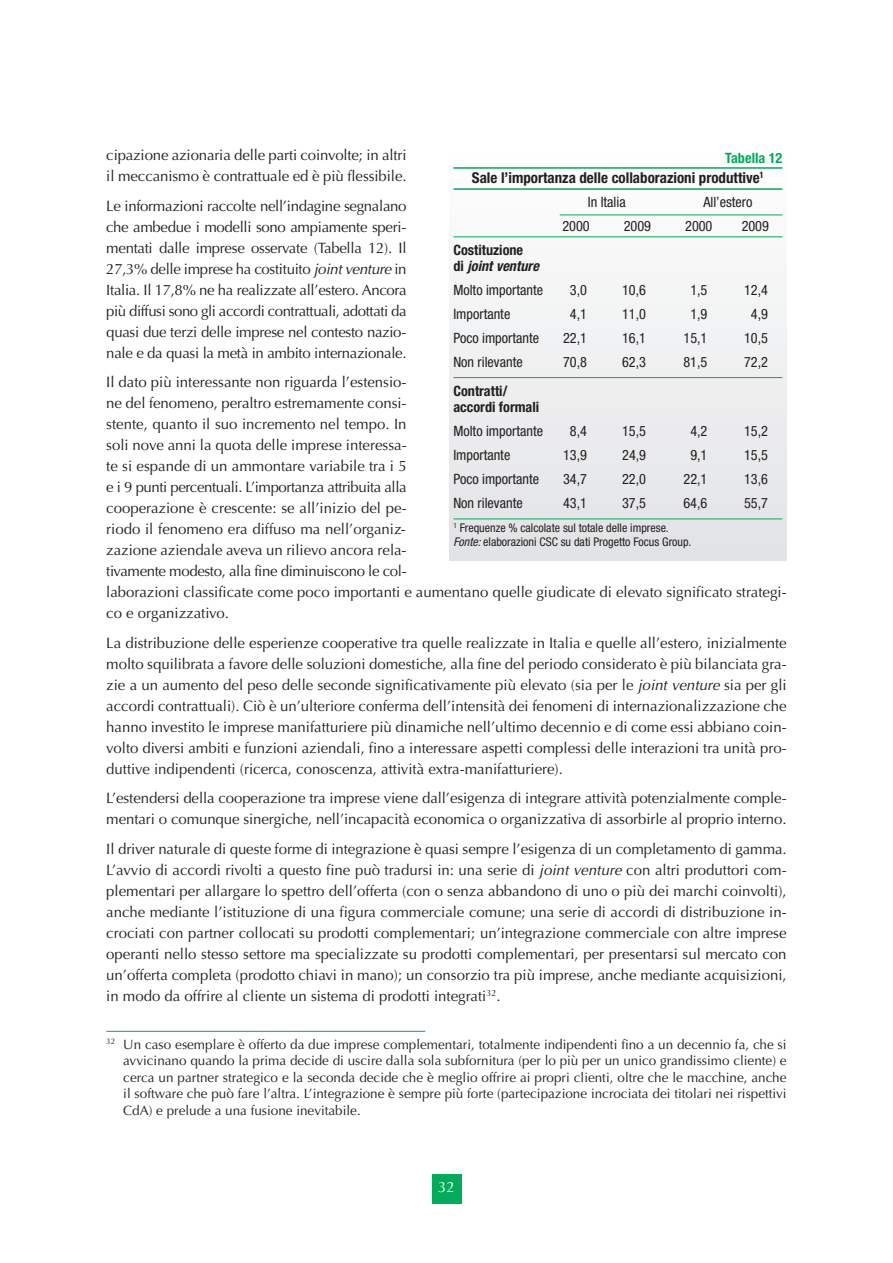
<style>
.page{position:relative;width:893px;height:1263px;background:#fff}
.page>*{position:absolute;margin:0;border:0;box-sizing:border-box;transform-origin:0 0}
.t1{font:15px/21px "Optima";color:#231f20}
.t2{font:700 condensed 15px "Helvetica Neue";color:#231f20}
.t3{font:15px "Optima";color:#fff}
.t4{font:condensed 14.25px "Helvetica Neue";color:#231f20}
.t5{font:700 condensed 14.25px/16.5px "Helvetica Neue";color:#231f20}
.t6{font:700 condensed 14.25px "Helvetica Neue";color:#00ac5a}
.t7{font:13.5px/16.5px "Optima";color:#231f20;text-align:justify}
.t8{font:condensed 12px/14.4px "Helvetica Neue";color:#231f20}
.s1{font-style:italic}
</style>
<div class="page">
<div style="left:432px;top:1174px;width:29px;height:29px;background:#00ac5a"></div>
<div style="left:449px;top:149px;width:338px;height:411px;background:linear-gradient(to bottom,#fefefe,#e1e3e4)"></div>
<hr style="left:453px;top:167px;width:329px;height:2px;background:#00ac5a">
<hr style="left:453px;top:188px;width:329px;height:2px;background:#00ac5a">
<hr style="left:560px;top:215px;width:222px;height:1px;background:#00ac5a">
<hr style="left:453px;top:236px;width:329px;height:1px;background:#00ac5a">
<hr style="left:453px;top:377px;width:329px;height:1px;background:#00ac5a">
<hr style="left:453px;top:518px;width:329px;height:1px;background:#00ac5a">
<hr style="left:106px;top:1031px;width:319px;height:1px;background:#00ac5a">
<p class="t1" style="left:106px;top:146px;width:302px">cipazione azionaria delle parti coinvolte; in altri il meccanismo è contrattuale ed è più flessibile.</p>
<p class="t1" style="left:106px;top:196px;width:302px;text-align:justify">Le informazioni raccolte nell’indagine segnalano che ambedue i modelli sono ampiamente speri&shy;mentati dalle imprese osservate (Tabella 12). Il 27,3% delle imprese ha costituito <span class="s1">jointventure</span>in Italia. Il 17,8% ne ha realizzate all’estero. Ancora più diffusi sono gli accordi contrattuali, adottati da quasi due terzi delle imprese nel contesto nazio&shy;nale e da quasi la metà in ambito internazionale.</p>
<p class="t1" style="left:106px;top:373px;width:682px">Il dato più interessante non riguarda l’estensio-<br>ne del fenomeno, peraltro estremamente consi-<br>stente, quanto il suo incremento nel tempo. In<br>soli nove anni la quota delle imprese interessa-<br>te si espande di un ammontare variabile tra i 5<br>e i 9 punti percentuali. L’importanza attribuita alla<br>cooperazione è crescente: se all’inizio del pe-<br>riodo il fenomeno era diffuso ma nell’organiz-<br>zazione aziendale aveva un rilievo ancora rela-<br>tivamente modesto, alla fine diminuiscono le col-<br>laborazioni classificate come poco importanti e aumentano quelle giudicate di elevato significato strategi&shy;co e organizzativo.</p>
<p class="t1" style="left:106px;top:634px;width:682px;text-align:justify">La distribuzione delle esperienze cooperative tra quelle realizzate in Italia e quelle all’estero, inizialmente molto squilibrata a favore delle soluzioni domestiche, alla fine del periodo considerato è più bilanciata gra&shy;zie a un aumento del peso delle seconde significativamente più elevato (sia per le <span class="s1">joint venture</span>sia per gli accordi contrattuali). Ciò è un’ulteriore conferma dell’intensità dei fenomeni di internazionalizzazione che hanno investito le imprese manifatturiere più dinamiche nell’ultimo decennio e di come essi abbiano coin&shy;volto diversi ambiti e funzioni aziendali, fino a interessare aspetti complessi delle interazioni tra unità pro&shy;duttive indipendenti (ricerca, conoscenza, attività extra-manifatturiere).</p>
<p class="t1" style="left:106px;top:789px;width:682px">L’estendersi della cooperazione tra imprese viene dall’esigenza di integrare attività potenzialmente comple&shy;mentari o comunque sinergiche, nell’incapacità economica o organizzativa di assorbirle al proprio interno.</p>
<p class="t1" style="left:106px;top:840px;width:682px;text-align:justify">Il driver naturale di queste forme di integrazione è quasi sempre l’esigenza di un completamento di gamma.<br>L’avvio di accordi rivolti a questo fine può tradursi in: una serie di <span class="s1">joint venture</span> con altri produttori com&shy;plementari per allargare lo spettro dell’offerta (con o senza abbandono di uno o più dei marchi coinvolti), anche mediante l’istituzione di una figura commerciale comune; una serie di accordi di distribuzione in&shy;crociati con partner collocati su prodotti complementari; un’integrazione commerciale con altre imprese operanti nello stesso settore ma specializzate su prodotti complementari, per presentarsi sul mercato con un’offerta completa (prodotto chiavi in mano); un consorzio tra più imprese, anche mediante acquisizioni, in modo da offrire al cliente un sistema di prodotti integrati<sup>32</sup>.</p>
<p class="t6" style="left:725px;top:153px;width:59px">Tabella 12</p>
<p class="t2" style="left:472px;top:172px;width:294px">Sale l’importanza delle collaborazioni produttive<sup>1</sup></p>
<p class="t4" style="left:588px;top:197px;width:39px">In Italia</p>
<p class="t4" style="left:703px;top:197px;width:50px">All’estero</p>
<p class="t4" style="left:562px;top:221px;width:29px">2000</p>
<p class="t4" style="left:624px;top:221px;width:29px">2009</p>
<p class="t4" style="left:685px;top:221px;width:29px">2000</p>
<p class="t4" style="left:742px;top:221px;width:29px">2009</p>
<p class="t5" style="left:453px;top:243px;width:90px">Costituzione<br>d i <span class="s1">joint venture</span></p>
<p class="t4" style="left:453px;top:285px;width:91px">Molto importante</p>
<p class="t4" style="left:570px;top:285px;width:19px">3,0</p>
<p class="t4" style="left:622px;top:285px;width:25px">10,6</p>
<p class="t4" style="left:690px;top:285px;width:19px">1,5</p>
<p class="t4" style="left:744px;top:285px;width:25px">12,4</p>
<p class="t4" style="left:453px;top:309px;width:58px">Importante</p>
<p class="t4" style="left:570px;top:309px;width:19px">4,1</p>
<p class="t4" style="left:622px;top:309px;width:25px">11,0</p>
<p class="t4" style="left:690px;top:309px;width:19px">1,9</p>
<p class="t4" style="left:751px;top:309px;width:19px">4,9</p>
<p class="t4" style="left:453px;top:333px;width:87px">Poco importante</p>
<p class="t4" style="left:563px;top:333px;width:25px">22,1</p>
<p class="t4" style="left:622px;top:333px;width:25px">16,1</p>
<p class="t4" style="left:683px;top:333px;width:25px">15,1</p>
<p class="t4" style="left:744px;top:333px;width:25px">10,5</p>
<p class="t4" style="left:453px;top:357px;width:71px">Non rilevante</p>
<p class="t4" style="left:563px;top:357px;width:25px">70,8</p>
<p class="t4" style="left:622px;top:357px;width:25px">62,3</p>
<p class="t4" style="left:683px;top:357px;width:25px">81,5</p>
<p class="t4" style="left:744px;top:357px;width:25px">72,2</p>
<p class="t5" style="left:453px;top:383px;width:87px">Contratti/ accordi formali</p>
<p class="t4" style="left:453px;top:426px;width:91px">Molto importante</p>
<p class="t4" style="left:570px;top:426px;width:19px">8,4</p>
<p class="t4" style="left:622px;top:426px;width:25px">15,5</p>
<p class="t4" style="left:690px;top:426px;width:19px">4,2</p>
<p class="t4" style="left:744px;top:426px;width:25px">15,2</p>
<p class="t4" style="left:453px;top:450px;width:58px">Importante</p>
<p class="t4" style="left:563px;top:450px;width:25px">13,9</p>
<p class="t4" style="left:622px;top:450px;width:25px">24,9</p>
<p class="t4" style="left:690px;top:450px;width:19px">9,1</p>
<p class="t4" style="left:744px;top:450px;width:25px">15,5</p>
<p class="t4" style="left:453px;top:474px;width:87px">Poco importante</p>
<p class="t4" style="left:563px;top:474px;width:25px">34,7</p>
<p class="t4" style="left:622px;top:474px;width:25px">22,0</p>
<p class="t4" style="left:683px;top:474px;width:25px">22,1</p>
<p class="t4" style="left:744px;top:474px;width:25px">13,6</p>
<p class="t4" style="left:453px;top:498px;width:71px">Non rilevante</p>
<p class="t4" style="left:563px;top:498px;width:25px">43,1</p>
<p class="t4" style="left:622px;top:498px;width:25px">37,5</p>
<p class="t4" style="left:683px;top:498px;width:25px">64,6</p>
<p class="t4" style="left:744px;top:498px;width:25px">55,7</p>
<p class="t8" style="left:453px;top:522px;width:240px"><sup>1</sup> Frequenze % calcolate sul totale delle imprese.<br><span class="s1">Fonte:</span>elaborazioni CSC su dati Progetto Focus Group.</p>
<p class="t7" style="left:123px;top:1037px;width:665px;text-indent:-17px"><sup>32</sup> Un caso esemplare è offerto da due imprese complementari, totalmente indipendenti fino a un decennio fa, che si avvicinano quando la prima decide di uscire dalla sola subfornitura (per lo più per un unico grandissimo cliente) e cerca un partner strategico e la seconda decide che è meglio offrire ai propri clienti, oltre che le macchine, anche il software che può fare l’altra. L’integrazione è sempre più forte (partecipazione incrociata dei titolari nei rispettivi CdA) e prelude a una fusione inevitabile.</p>
<p class="t3" style="left:438px;top:1181px;width:18px">32</p>
</div>
